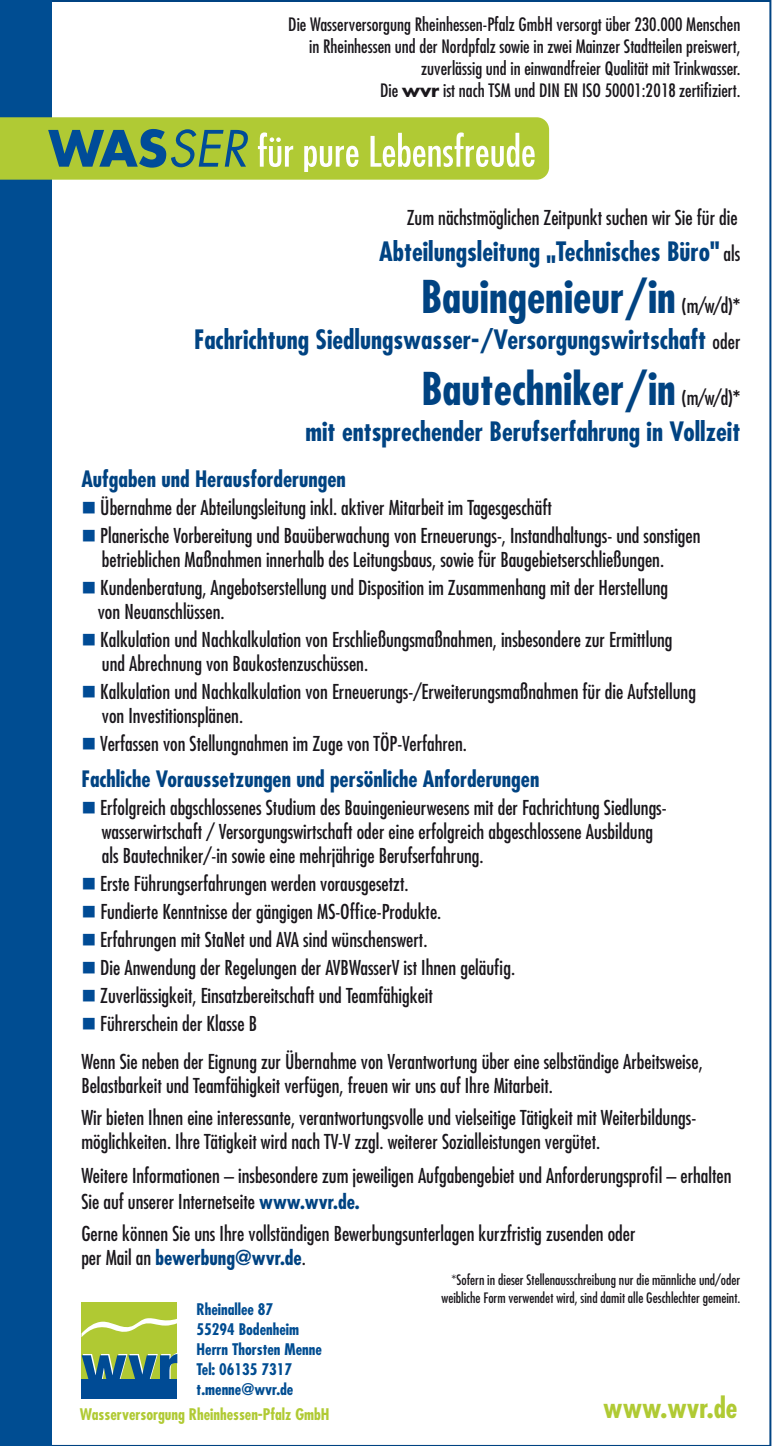
<style>
.page{position:relative;width:772px;height:1446px;background:#fff}
.page>*{position:absolute;margin:0;border:0;box-sizing:border-box;transform-origin:0 0}
.t1{font:700 condensed 44px "Futura Std";color:#004382}
.t2{font:700 condensed 28px "Futura Std";color:#b0ca34}
.t3{font:700 condensed 26px "Futura Std";color:#004382}
.t4{font:700 condensed 22px "Futura Std";color:#004382}
.t5{font:condensed 20px/24px "Futura Std";color:#1a171c}
.t6{font:700 condensed 20px "Futura Std";color:#004382}
.t7{font:condensed 18px/22px "Futura Std";color:#1a171c;text-align:right}
.t8{font:700 condensed 15.6px/20px "Futura Std";color:#004d92}
.t9{font:700 condensed 15.6px "Futura Std";color:#b0ca34}
.t10{font:condensed 14px/18px "Futura Std";color:#1a171c;text-align:right}
.s1{font-weight:700;font-stretch:normal}
.s2{font-weight:400;font-size:20px;color:#1a171c}
.s3{font-size:20px;color:#1a171c}
.s4{color:#004b95}
.s5{font-weight:700;color:#004382}
.s6{font-weight:400;color:#1a171c}
</style>
<div class="page">
<div style="left:0;top:0;width:51px;height:1446px;background:#004d92"></div>
<svg style="left:0;top:117px;width:548px;height:63px;background:#a5c151"></svg>
<div style="left:80px;top:1301px;width:98px;height:98px;border:2px solid #fff"></div>
<div style="left:81px;top:1302px;width:96px;height:96px;background:#b0c933"></div>
<svg style="left:81px;top:1318px;width:96px;height:19px"></svg>
<svg style="left:82px;top:1353px;width:95px;height:26px"></svg>
<div style="left:81px;top:1379px;width:96px;height:19px;background:#004b95"></div>
<p class="t7" style="left:288px;top:13px;width:453px">Die Wasserversorgung Rheinhessen-Pfalz GmbH versorgt über 230.000 Menschen in Rheinhessen und der Nordpfalz sowie in zwei Mainzer Stadtteilen preiswert, zuverlässig und in einwandfreier Qualität mit Trinkwasser.<br>Die <span class="s1">wvr</span> ist nach TSM und DIN EN ISO 50001:2018 zertifiziert.</p>
<p class="t5" style="left:406px;top:205px;width:332px">Zum nächstmöglichen Zeitpunkt suchen wir Sie für die</p>
<h3 class="t3" style="left:379px;top:235px;width:162px">Abteilungsleitung</h3>
<h3 class="t3" style="left:555px;top:235px;width:186px">Technisches Büro" <span class="s2">als</span></h3>
<h1 class="t1" style="left:421px;top:269px;width:320px">Bauingenieur/in <span class="s2">(m/w/d)</span><span class="s3">*</span></h1>
<h3 class="t3" style="left:194px;top:323px;width:547px">Fachrichtung Siedlungswasser-/Versorgungswirtschaft <span class="s2">oder</span></h3>
<h1 class="t1" style="left:421px;top:361px;width:320px">Bautechniker/in <span class="s2">(m/w/d)</span><span class="s3">*</span></h1>
<h3 class="t3" style="left:305px;top:415px;width:436px">mit entsprechender Berufserfahrung in Vollzeit</h3>
<p class="t4" style="left:81px;top:465px;width:266px">Aufgaben und Herausforderungen</p>
<p class="t5" style="left:81px;top:496px;width:471px"><span class="s4">■</span> Übernahme der Abteilungsleitung inkl. aktiver Mitarbeit im Tagesgeschäft</p>
<p class="t5" style="left:102px;top:524px;width:599px;text-indent:-20px"><span class="s4">■</span> Planerische Vorbereitung und Bauüberwachung von Erneuerungs-, Instandhaltungs- und sonstigen betrieblichen Maßnahmen innerhalb des Leitungsbaus, sowie für Baugebietserschließungen.</p>
<p class="t5" style="left:98px;top:576px;width:571px;text-indent:-16px"><span class="s4">■</span> Kundenberatung, Angebotserstellung und Disposition im Zusammenhang mit der Herstellung von Neuanschlüssen.</p>
<p class="t5" style="left:102px;top:628px;width:571px;text-indent:-20px"><span class="s4">■</span> Kalkulation und Nachkalkulation von Erschließungsmaßnahmen, insbesondere zur Ermittlung und Abrechnung von Baukostenzuschüssen.</p>
<p class="t5" style="left:102px;top:680px;width:595px;text-indent:-20px"><span class="s4">■</span> Kalkulation und Nachkalkulation von Erneuerungs-/Erweiterungsmaßnahmen für die Aufstellung von Investitionsplänen.</p>
<p class="t5" style="left:81px;top:732px;width:387px"><span class="s4">■</span> Verfassen von Stellungnahmen im Zuge von TÖP-Verfahren.</p>
<p class="t4" style="left:81px;top:765px;width:459px">Fachliche Voraussetzungen und persönliche Anforderungen</p>
<p class="t5" style="left:102px;top:796px;width:566px;text-indent:-20px"><span class="s4">■</span> Erfolgreich abgschlossenes Studium des Bauingenieurwesens mit der Fachrichtung Siedlungs&shy;wasserwirtschaft / Versorgungswirtschaft oder eine erfolgreich abgeschlossene Ausbildung als Bautechniker/-in sowie eine mehrjährige Berufserfahrung.</p>
<p class="t5" style="left:81px;top:872px;width:328px"><span class="s4">■</span> Erste Führungserfahrungen werden vorausgesetzt.</p>
<p class="t5" style="left:81px;top:900px;width:361px"><span class="s4">■</span> Fundierte Kenntnisse der gängigen MS-Office-Produkte.</p>
<p class="t5" style="left:81px;top:928px;width:347px"><span class="s4">■</span> Erfahrungen mit StaNet und AVA sind wünschenswert.</p>
<p class="t5" style="left:81px;top:956px;width:435px"><span class="s4">■</span> Die Anwendung der Regelungen der AVBWasserV ist Ihnen geläufig.</p>
<p class="t5" style="left:81px;top:984px;width:353px"><span class="s4">■</span> Zuverlässigkeit, Einsatzbereitschaft und Teamfähigkeit</p>
<p class="t5" style="left:81px;top:1005px;width:622px;line-height:38px"><span class="s4">■</span> Führerschein der Klasse B<br>Wenn Sie neben der Eignung zur Übernahme von Verantwortung über eine selbständige Arbeitsweise,</p>
<p class="t5" style="left:81px;top:1070px;width:616px;line-height:32px">Belastbarkeit und Teamfähigkeit verfügen, freuen wir uns auf Ihre Mitarbeit.<br>Wir bieten Ihnen eine interessante, verantwortungsvolle und vielseitige Tätigkeit mit Weiterbildungs-</p>
<p class="t5" style="left:81px;top:1125px;width:651px;line-height:34px">möglichkeiten. Ihre Tätigkeit wird nach TV-V zzgl. weiterer Sozialleistungen vergütet.<br>Weitere Informationen – insbesondere zum jeweiligen Aufgabengebiet und Anforderungsprofil – erhalten</p>
<p class="t5" style="left:81px;top:1186px;width:555px;line-height:32px">Sie auf unserer Internetseite <span class="s5">www.wvr.de.<br></span>Gerne können Sie uns Ihre vollständigen Bewerbungsunterlagen kurzfristig zusenden oder</p>
<p class="t6" style="left:81px;top:1245px;width:226px"><span class="s6">per Mail an</span> bewerbung@wvr.de<span class="s6">.</span></p>
<p class="t10" style="left:441px;top:1271px;width:300px">*Sofern in dieser Stellenausschreibung nur die männliche und/oder weibliche Form verwendet wird, sind damit alle Geschlechter gemeint.</p>
<h3 class="t3" style="left:546px;top:249px;width:11px">"</h3>
<p class="t8" style="left:196px;top:1299px;width:127px">Rheinallee 87<br>55294 Bodenheim<br>Herrn Thorsten Menne<br>Tel: 06135 7317 t.menne@wvr.de</p>
<p class="t9" style="left:80px;top:1404px;width:251px">Wasserversorgung Rheinhessen-Pfalz GmbH</p>
<h2 class="t2" style="left:603px;top:1390px;width:136px">www.wvr.de</h2>
</div>
